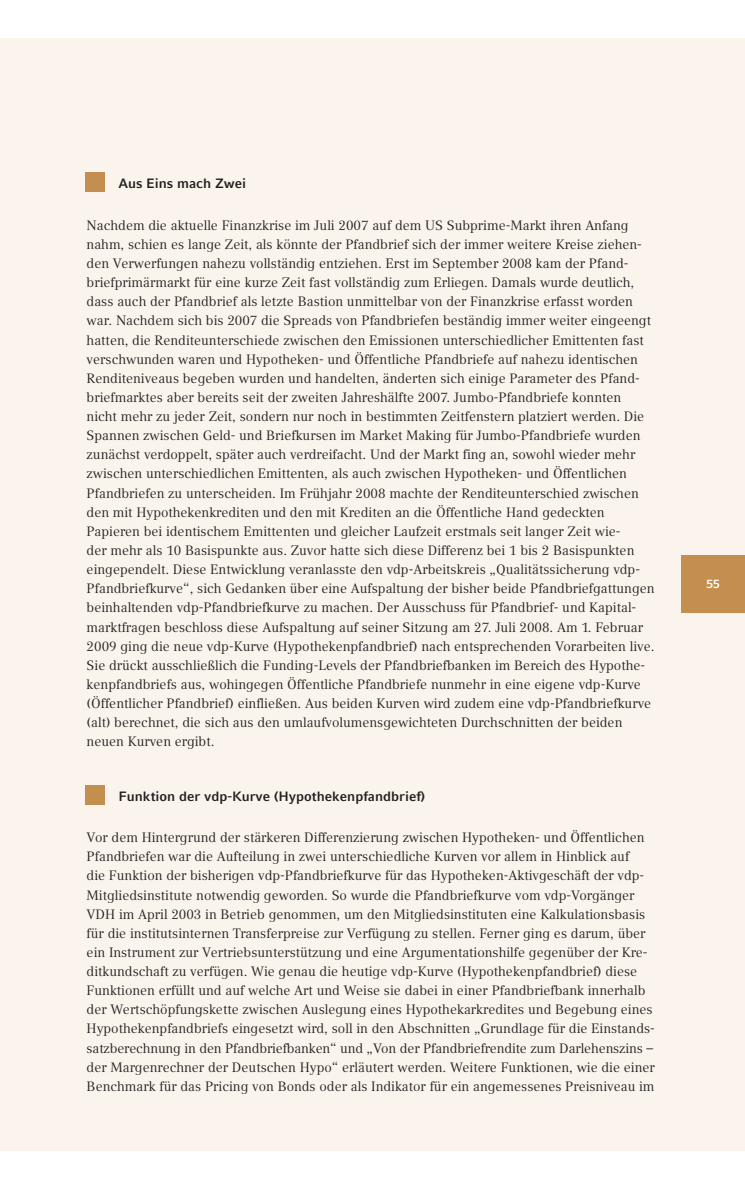
<style>
.page{position:relative;width:745px;height:1191px;background:#fff}
.page>*{position:absolute;margin:0;border:0;box-sizing:border-box;transform-origin:0 0}
.t1{font:13.5px/19.2px "Compatil Text LT";color:#231f20}
.t2{font:700 13.5px "Compatil Fact LT";color:#231f20}
.t3{font:700 12px "Compatil Fact LT";color:#fff}
</style>
<div class="page">
<div style="left:0;top:38px;width:744px;height:1112px;background:#faf4ed"></div>
<div style="left:680px;top:555px;width:64px;height:57px;background:#c38f4f"></div>
<div style="left:85px;top:172px;width:19px;height:19px;background:#c38f4f"></div>
<div style="left:85px;top:786px;width:19px;height:19px;background:#c38f4f"></div>
<p class="t2" style="left:118px;top:176px;width:129px">Aus Eins mach Zwei</p>
<p class="t1" style="left:87px;top:215px;width:569px">Nachdem die aktuelle Finanzkrise im Juli 2007 auf dem US Subprime-Markt ihren Anfang nahm, schien es lange Zeit, als könnte der Pfandbrief sich der immer weitere Kreise ziehen&shy;den Verwerfungen nahezu vollständig entziehen. Erst im September 2008 kam der Pfand&shy;briefprimärmarkt für eine kurze Zeit fast vollständig zum Erliegen. Damals wurde deutlich, dass auch der Pfandbrief als letzte Bastion unmittelbar von der Finanzkrise erfasst worden war. Nachdem sich bis 2007 die Spreads von Pfandbriefen beständig immer weiter eingeengt hatten, die Renditeunterschiede zwischen den Emissionen unterschiedlicher Emittenten fast verschwunden waren und Hypotheken- und Öffentliche Pfandbriefe auf nahezu identischen Renditeniveaus begeben wurden und handelten, änderten sich einige Parameter des Pfand&shy;briefmarktes aber bereits seit der zweiten Jahreshälfte 2007. Jumbo-Pfandbriefe konnten nicht mehr zu jeder Zeit, sondern nur noch in bestimmten Zeitfenstern platziert werden. Die Spannen zwischen Geld- und Briefkursen im Market Making für Jumbo-Pfandbriefe wurden zunächst verdoppelt, später auch verdreifacht. Und der Markt fing an, sowohl wieder mehr zwischen unterschiedlichen Emittenten, als auch zwischen Hypotheken- und Öffentlichen Pfandbriefen zu unterscheiden. Im Frühjahr 2008 machte der Renditeunterschied zwischen den mit Hypothekenkrediten und den mit Krediten an die Öffentliche Hand gedeckten Papieren bei identischem Emittenten und gleicher Laufzeit erstmals seit langer Zeit wie-<br>der mehr als 10 Basispunkte aus. Zuvor hatte sich diese Differenz bei 1 bis 2 Basispunkten eingependelt. Diese Entwicklung veranlasste den vdp-Arbeitskreis „Qualitätssicherung vdp-Pfandbriefkurve“, sich Gedanken über eine Aufspaltung der bisher beide Pfandbriefgattungen beinhaltenden vdp-Pfandbriefkurve zu machen. Der Ausschuss für Pfandbrief- und Kapital&shy;marktfragen beschloss diese Aufspaltung auf seiner Sitzung am 27. Juli 2008. Am 1. Februar 2009 ging die neue vdp-Kurve (Hypothekenpfandbrief) nach entsprechenden Vorarbeiten live.<br>Sie drückt ausschließlich die Funding-Levels der Pfandbriefbanken im Bereich des Hypothe&shy;kenpfandbriefs aus, wohingegen Öffentliche Pfandbriefe nunmehr in eine eigene vdp-Kurve (Öffentlicher Pfandbrief) einfließen. Aus beiden Kurven wird zudem eine vdp-Pfandbriefkurve (alt) berechnet, die sich aus den umlaufvolumensgewichteten Durchschnitten der beiden neuen Kurven ergibt.</p>
<p class="t2" style="left:118px;top:788px;width:308px">Funktion der vdp-Kurve (Hypothekenpfandbrief)</p>
<p class="t1" style="left:87px;top:827px;width:569px">Vor dem Hintergrund der stärkeren Differenzierung zwischen Hypotheken- und Öffentlichen Pfandbriefen war die Aufteilung in zwei unterschiedliche Kurven vor allem in Hinblick auf<br>die Funktion der bisherigen vdp-Pfandbriefkurve für das Hypotheken-Aktivgeschäft der vdp-Mitgliedsinstitute notwendig geworden. So wurde die Pfandbriefkurve vom vdp-Vorgänger VDH im April 2003 in Betrieb genommen, um den Mitgliedsinstituten eine Kalkulationsbasis für die institutsinternen Transferpreise zur Verfügung zu stellen. Ferner ging es darum, über ein Instrument zur Vertriebsunterstützung und eine Argumentationshilfe gegenüber der Kre&shy;ditkundschaft zu verfügen. Wie genau die heutige vdp-Kurve (Hypothekenpfandbrief) diese Funktionen erfüllt und auf welche Art und Weise sie dabei in einer Pfandbriefbank innerhalb der Wertschöpfungskette zwischen Auslegung eines Hypothekarkredites und Begebung eines Hypothekenpfandbriefs eingesetzt wird, soll in den Abschnitten „Grundlage für die Einstands&shy;satzberechnung in den Pfandbriefbanken“ und „Von der Pfandbriefrendite zum Darlehenszins – der Margenrechner der Deutschen Hypo“ erläutert werden. Weitere Funktionen, wie die einer Benchmark für das Pricing von Bonds oder als Indikator für ein angemessenes Preisniveau im</p>
<p class="t3" style="left:706px;top:577px;width:15px">55</p>
</div>
